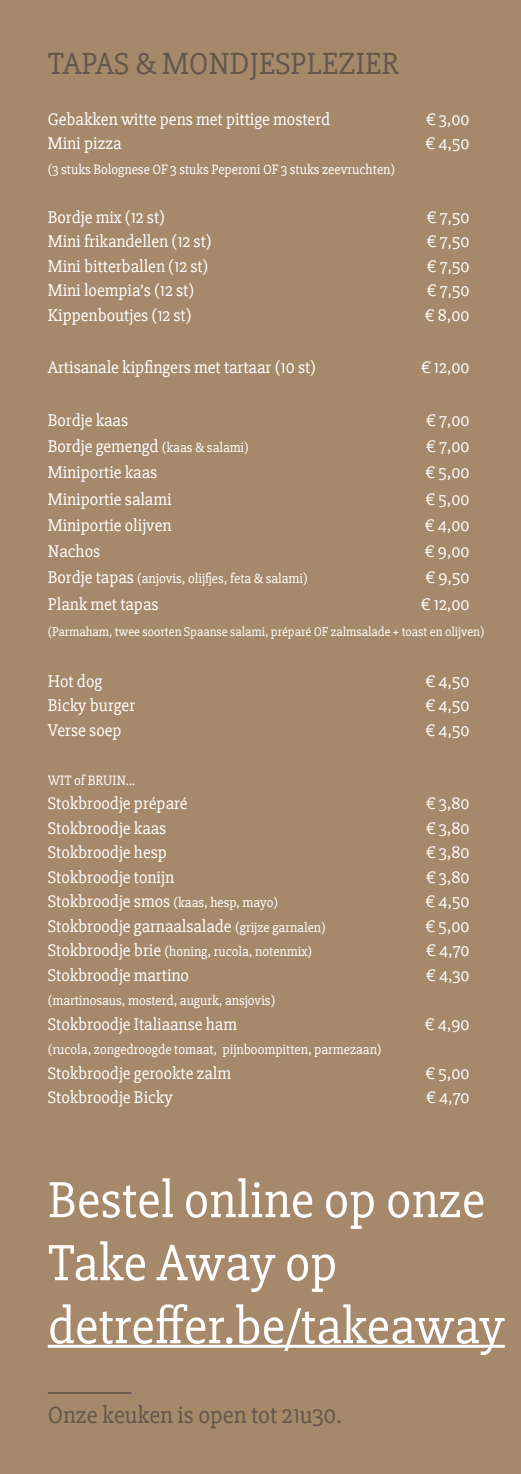
<style>
.page{position:relative;width:521px;height:1474px;background:#fff}
.page>*{position:absolute;margin:0;border:0;box-sizing:border-box;transform-origin:0 0}
.t1{font:52.5px/63px "Slabo 27 px";color:#fff}
.t2{font:31.5px "Slabo 27 px";color:#64564c}
.t3{font:24.5px "Slabo 27 px";color:#64564c}
.t4{font:17.5px "Slabo 27 px";color:#fff}
.t5{font:14px "Slabo 27 px";color:#fff}
.t6{font:13.12px "Slabo 27 px";color:#fff}
.s1{font-size:14px}
.s2{font-size:17.5px}
</style>
<div class="page">
<div style="left:0;top:0;width:521px;height:1473px;background:#a6886b"></div>
<hr style="left:48px;top:1344px;width:457px;height:3px;background:#fff">
<hr style="left:48px;top:1391px;width:83px;height:2px;background:#64564c">
<h2 class="t2" style="left:48px;top:45px;width:353px">TAPAS &amp; MONDJESPLEZIER</h2>
<p class="t4" style="left:48px;top:109px;width:284px">Gebakken witte pens met pittige mosterd</p>
<p class="t4" style="left:426px;top:109px;width:45px">€ 3,00</p>
<p class="t4" style="left:48px;top:133px;width:75px">Mini pizza</p>
<p class="t4" style="left:425px;top:133px;width:46px">€ 4,50</p>
<p class="t5" style="left:48px;top:161px;width:349px">(3 stuks Bolognese OF 3 stuks Peperoni OF 3 stuks zeevruchten)</p>
<p class="t4" style="left:48px;top:207px;width:119px">Bordje mix (12 st)</p>
<p class="t4" style="left:427px;top:207px;width:44px">€ 7,50</p>
<p class="t4" style="left:48px;top:231px;width:165px">Mini frikandellen (12 st)</p>
<p class="t4" style="left:427px;top:231px;width:44px">€ 7,50</p>
<p class="t4" style="left:48px;top:256px;width:162px">Mini bitterballen (12 st)</p>
<p class="t4" style="left:427px;top:256px;width:44px">€ 7,50</p>
<p class="t4" style="left:48px;top:280px;width:148px">Mini loempia’s (12 st)</p>
<p class="t4" style="left:427px;top:280px;width:44px">€ 7,50</p>
<p class="t4" style="left:48px;top:305px;width:145px">Kippenboutjes (12 st)</p>
<p class="t4" style="left:425px;top:305px;width:46px">€ 8,00</p>
<p class="t4" style="left:48px;top:357px;width:270px">Artisanale kipfingers met tartaar (10 st)</p>
<p class="t4" style="left:421px;top:357px;width:50px">€ 12,00</p>
<p class="t4" style="left:48px;top:410px;width:82px">Bordje kaas</p>
<p class="t4" style="left:426px;top:410px;width:45px">€ 7,00</p>
<p class="t4" style="left:48px;top:436px;width:203px">Bordje gemengd <span class="s1">(kaas &amp; salami)</span></p>
<p class="t4" style="left:426px;top:436px;width:45px">€ 7,00</p>
<p class="t4" style="left:48px;top:462px;width:111px">Miniportie kaas</p>
<p class="t4" style="left:425px;top:462px;width:46px">€ 5,00</p>
<p class="t4" style="left:48px;top:488px;width:125px">Miniportie salami</p>
<p class="t4" style="left:425px;top:488px;width:46px">€ 5,00</p>
<p class="t4" style="left:48px;top:515px;width:125px">Miniportie olijven</p>
<p class="t4" style="left:425px;top:515px;width:46px">€ 4,00</p>
<p class="t4" style="left:48px;top:541px;width:54px">Nachos</p>
<p class="t4" style="left:425px;top:541px;width:46px">€ 9,00</p>
<p class="t5" style="left:48px;top:570px;width:261px"><span class="s2">Bordje tapas</span> (anjovis, olijfjes, feta &amp; salami)</p>
<p class="t4" style="left:425px;top:567px;width:46px">€ 9,50</p>
<p class="t4" style="left:48px;top:593px;width:112px">Plank met tapas</p>
<p class="t4" style="left:421px;top:593px;width:50px">€ 12,00</p>
<p class="t6" style="left:48px;top:624px;width:438px">(Parmaham, twee soorten Spaanse salami, préparé OF zalmsalade + toast en olijven)</p>
<p class="t4" style="left:48px;top:670px;width:56px">Hot dog</p>
<p class="t4" style="left:425px;top:670px;width:46px">€ 4,50</p>
<p class="t4" style="left:48px;top:695px;width:89px">Bicky burger</p>
<p class="t4" style="left:425px;top:695px;width:46px">€ 4,50</p>
<p class="t4" style="left:48px;top:719px;width:75px">Verse soep</p>
<p class="t4" style="left:425px;top:719px;width:46px">€ 4,50</p>
<p class="t5" style="left:48px;top:772px;width:89px">WIT of BRUIN...</p>
<p class="t4" style="left:48px;top:793px;width:141px">Stokbroodje préparé</p>
<p class="t4" style="left:426px;top:793px;width:45px">€ 3,80</p>
<p class="t4" style="left:48px;top:817px;width:120px">Stokbroodje kaas</p>
<p class="t4" style="left:426px;top:817px;width:45px">€ 3,80</p>
<p class="t4" style="left:48px;top:842px;width:121px">Stokbroodje hesp</p>
<p class="t4" style="left:426px;top:842px;width:45px">€ 3,80</p>
<p class="t4" style="left:48px;top:866px;width:128px">Stokbroodje tonijn</p>
<p class="t4" style="left:426px;top:866px;width:45px">€ 3,80</p>
<p class="t5" style="left:48px;top:894px;width:232px"><span class="s2">Stokbroodje smos</span> (kaas, hesp, mayo)</p>
<p class="t4" style="left:425px;top:891px;width:46px">€ 4,50</p>
<p class="t4" style="left:48px;top:915px;width:280px">Stokbroodje garnaalsalade <span class="s1">(grijze garnalen)</span></p>
<p class="t4" style="left:425px;top:915px;width:46px">€ 5,00</p>
<p class="t5" style="left:48px;top:943px;width:266px"><span class="s2">Stokbroodje brie</span> (honing, rucola, notenmix)</p>
<p class="t4" style="left:426px;top:940px;width:45px">€ 4,70</p>
<p class="t4" style="left:48px;top:964px;width:143px">Stokbroodje martino</p>
<p class="t4" style="left:426px;top:964px;width:45px">€ 4,30</p>
<p class="t5" style="left:48px;top:992px;width:229px">(martinosaus, mosterd, augurk, ansjovis)</p>
<p class="t4" style="left:48px;top:1013px;width:191px">Stokbroodje Italiaanse ham</p>
<p class="t4" style="left:425px;top:1013px;width:46px">€ 4,90</p>
<p class="t5" style="left:48px;top:1041px;width:335px">(rucola, zongedroogde tomaat, pijnboompitten, parmezaan)</p>
<p class="t4" style="left:48px;top:1062px;width:185px">Stokbroodje gerookte zalm</p>
<p class="t4" style="left:425px;top:1062px;width:46px">€ 5,00</p>
<p class="t4" style="left:48px;top:1087px;width:127px">Stokbroodje Bicky</p>
<p class="t4" style="left:426px;top:1087px;width:45px">€ 4,70</p>
<h1 class="t1" style="left:48px;top:1167px;width:458px">Bestel online op onze<br>Take Away op detreffer.be/takeaway</h1>
<h3 class="t3" style="left:48px;top:1400px;width:295px">Onze keuken is open tot 21u30.</h3>
</div>
